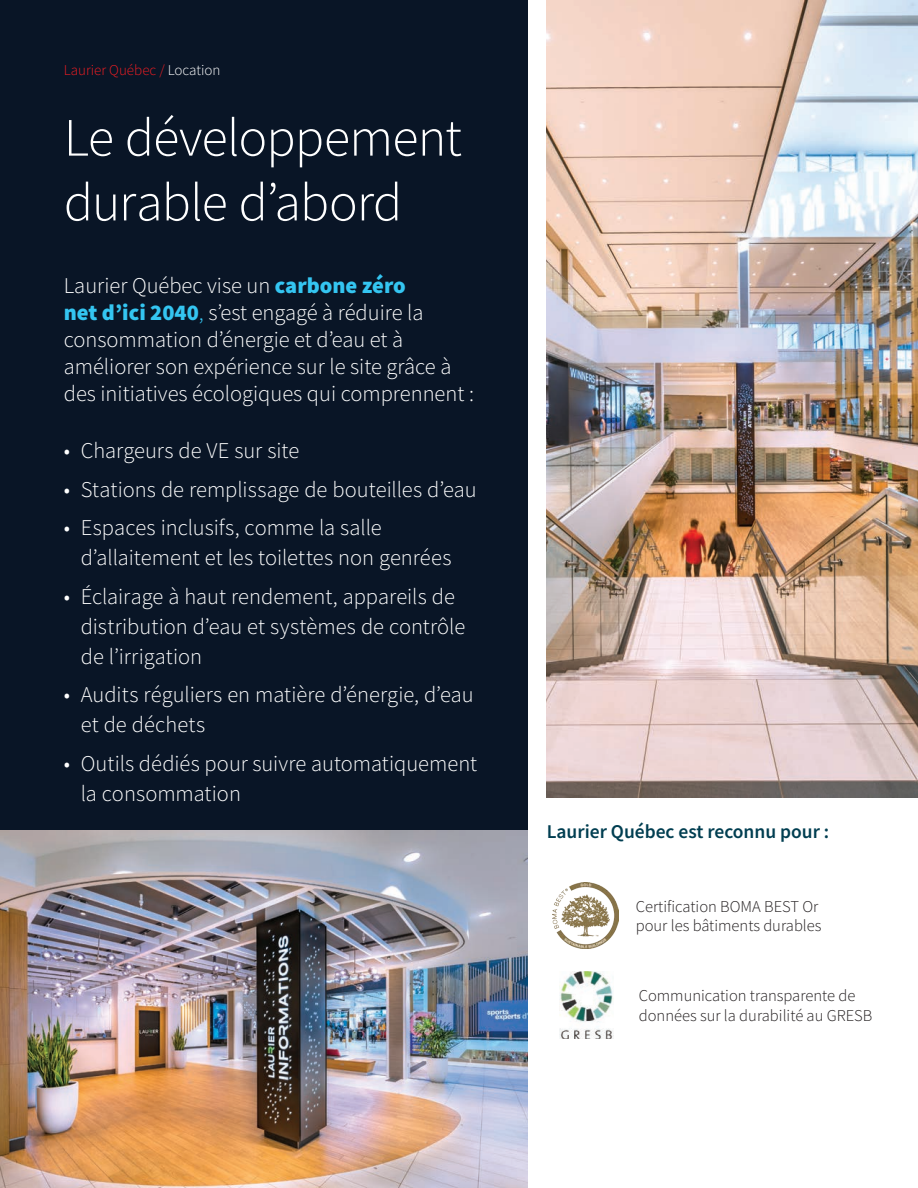
<style>
.page{position:relative;width:918px;height:1188px;background:#fff}
.page>*{position:absolute;margin:0;border:0;box-sizing:border-box;transform-origin:0 0}
.t1{font:300 54px/64.8px "Source Sans Pro";letter-spacing:-.02em;color:#fff}
.t2{font:300 22.5px/30px "Source Sans Pro";color:#fff}
.t3{font:600 19.5px "Source Sans Pro";color:#013e51}
.t4{font:300 16.5px/19.8px "Source Sans Pro";color:#231f20}
.t5{font:300 15px "Source Sans Pro";color:#ee1d23}
.s1{color:#fff}
.s2{font-weight:900;color:#34c5f1}
.s3{color:#34c5f1}
</style>
<div class="page">
<div style="left:0;top:0;width:528px;height:1188px;background:#091526"></div>
<img style="left:547px;top:0;width:371px;height:797px">
<img style="left:0;top:831px;width:528px;height:357px">
<img style="left:560px;top:971px;width:53px;height:68px">
<img style="left:552px;top:883px;width:66px;height:65px">
<p class="t5" style="left:64px;top:61px;width:158px">Laurier Québec / <span class="s1">Location</span></p>
<h1 class="t1" style="left:64px;top:105px;width:400px">Le développement durable d’abord</h1>
<p class="t2" style="left:64px;top:272px;width:412px;line-height:27px">Laurier Québec vise un <span class="s2">carbone zéro<br>net d’ici 2040</span><span class="s3">,</span> s’est engagé à réduire la consommation d’énergie et d’eau et à améliorer son expérience sur le site grâce à des initiatives écologiques qui comprennent :</p>
<p class="t2" style="left:64px;top:436px;width:237px">• Chargeurs de VE sur site</p>
<p class="t2" style="left:64px;top:474px;width:415px">• Stations de remplissage de bouteilles d’eau</p>
<p class="t2" style="left:81px;top:513px;width:372px;text-indent:-17px">• Espaces inclusifs, comme la salle d’allaitement et les toilettes non genrées</p>
<p class="t2" style="left:81px;top:581px;width:386px;text-indent:-17px">• Éclairage à haut rendement, appareils de distribution d’eau et systèmes de contrôle de l’irrigation</p>
<p class="t2" style="left:81px;top:680px;width:394px;text-indent:-17px">• Audits réguliers en matière d’énergie, d’eau et de déchets</p>
<p class="t2" style="left:81px;top:748px;width:398px;text-indent:-17px">• Outils dédiés pour suivre automatiquement la consommation</p>
<p class="t3" style="left:547px;top:819px;width:284px">Laurier Québec est reconnu pour :</p>
<p class="t4" style="left:636px;top:896px;width:187px">Certification BOMA BEST Or pour les bâtiments durables</p>
<p class="t4" style="left:639px;top:986px;width:235px">Communication transparente de données sur la durabilité au GRESB</p>
</div>
